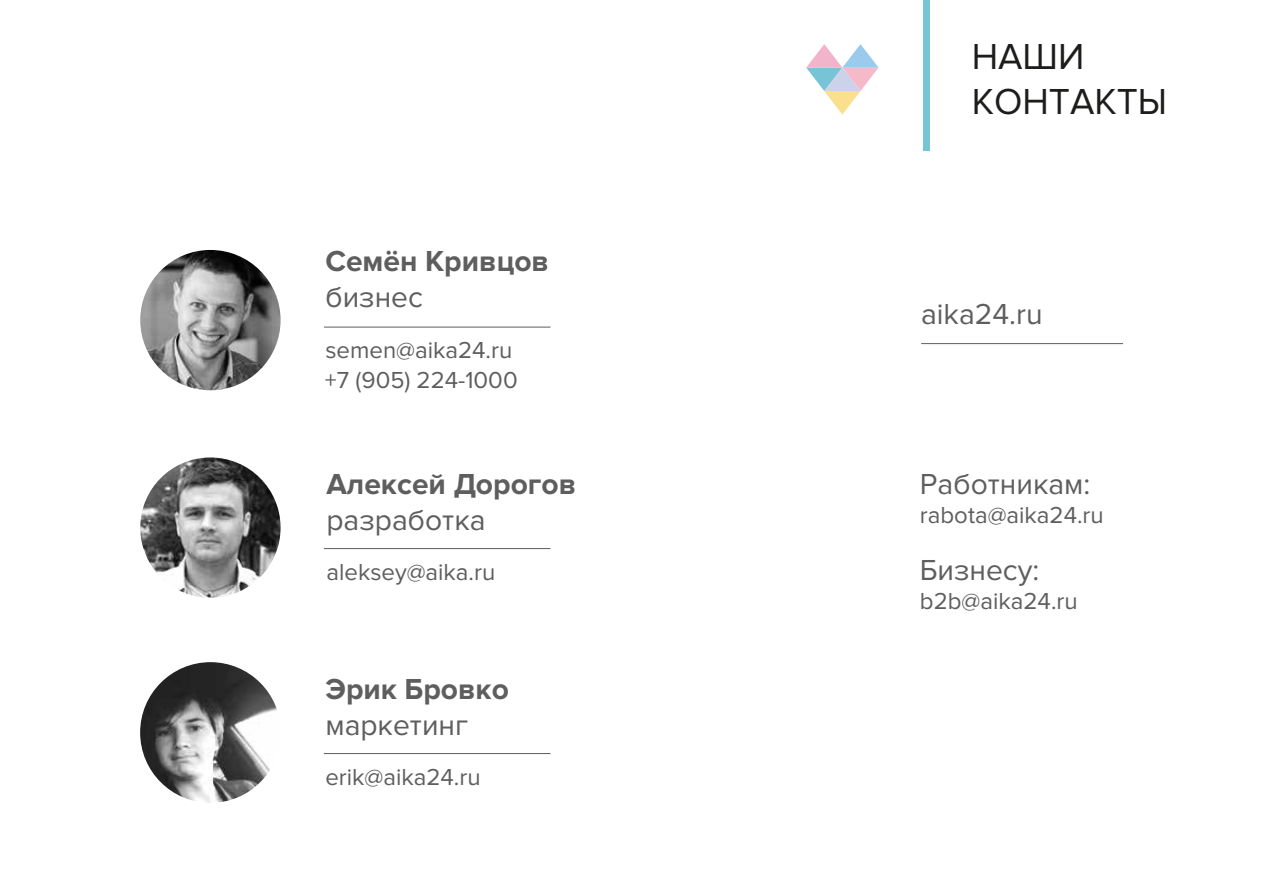
<style>
.page{position:relative;width:1263px;height:893px;background:#fff}
.page>*{position:absolute;margin:0;border:0;box-sizing:border-box;transform-origin:0 0}
.t1{font:37.5px/45px "Proxima Nova";color:#1d1d1b}
.t2{font:30px "Proxima Nova";color:#5e5e5e}
.t3{font:700 30px "Proxima Nova";color:#5e5e5e}
.t4{font:24px "Proxima Nova";color:#5e5e5e}
</style>
<div class="page">
<div style="left:923px;top:0;width:6px;height:151px;background:#76c4d5"></div>
<svg style="left:806px;top:44px;width:72px;height:71px"></svg>
<img style="left:140px;top:250px;width:141px;height:140px;border-radius:70px">
<img style="left:140px;top:457px;width:141px;height:141px;border-radius:70px">
<hr style="left:324px;top:327px;width:226px;height:1px;background:#5e5e5e">
<hr style="left:921px;top:343px;width:202px;height:1px;background:#5e5e5e">
<hr style="left:324px;top:548px;width:226px;height:1px;background:#5e5e5e">
<hr style="left:324px;top:753px;width:226px;height:1px;background:#5e5e5e">
<img style="left:140px;top:662px;width:141px;height:141px;border-radius:70px">
<p class="t3" style="left:325px;top:244px;width:225px">Семён Кривцов</p>
<p class="t2" style="left:325px;top:280px;width:99px">бизнес</p>
<p class="t4" style="left:325px;top:336px;width:188px">semen@aika24.ru</p>
<p class="t4" style="left:325px;top:366px;width:194px">+7 (905) 224-1000</p>
<p class="t3" style="left:326px;top:466px;width:251px">Алексей Дорогов</p>
<p class="t2" style="left:326px;top:503px;width:161px">разработка</p>
<p class="t4" style="left:326px;top:558px;width:170px">aleksey@aika.ru</p>
<p class="t3" style="left:325px;top:672px;width:185px">Эрик Бровко</p>
<p class="t2" style="left:325px;top:708px;width:144px">маркетинг</p>
<p class="t4" style="left:325px;top:763px;width:157px">erik@aika24.ru</p>
<h1 class="t1" style="left:972px;top:34px;width:197px">НАШИ<br>КОНТАКТЫ</h1>
<p class="t2" style="left:921px;top:297px;width:123px">aika24.ru</p>
<p class="t2" style="left:920px;top:467px;width:172px">Работникам:</p>
<p class="t4" style="left:920px;top:501px;width:185px">rabota@aika24.ru</p>
<p class="t2" style="left:920px;top:553px;width:121px">Бизнесу:</p>
<p class="t4" style="left:920px;top:587px;width:159px">b2b@aika24.ru</p>
</div>
